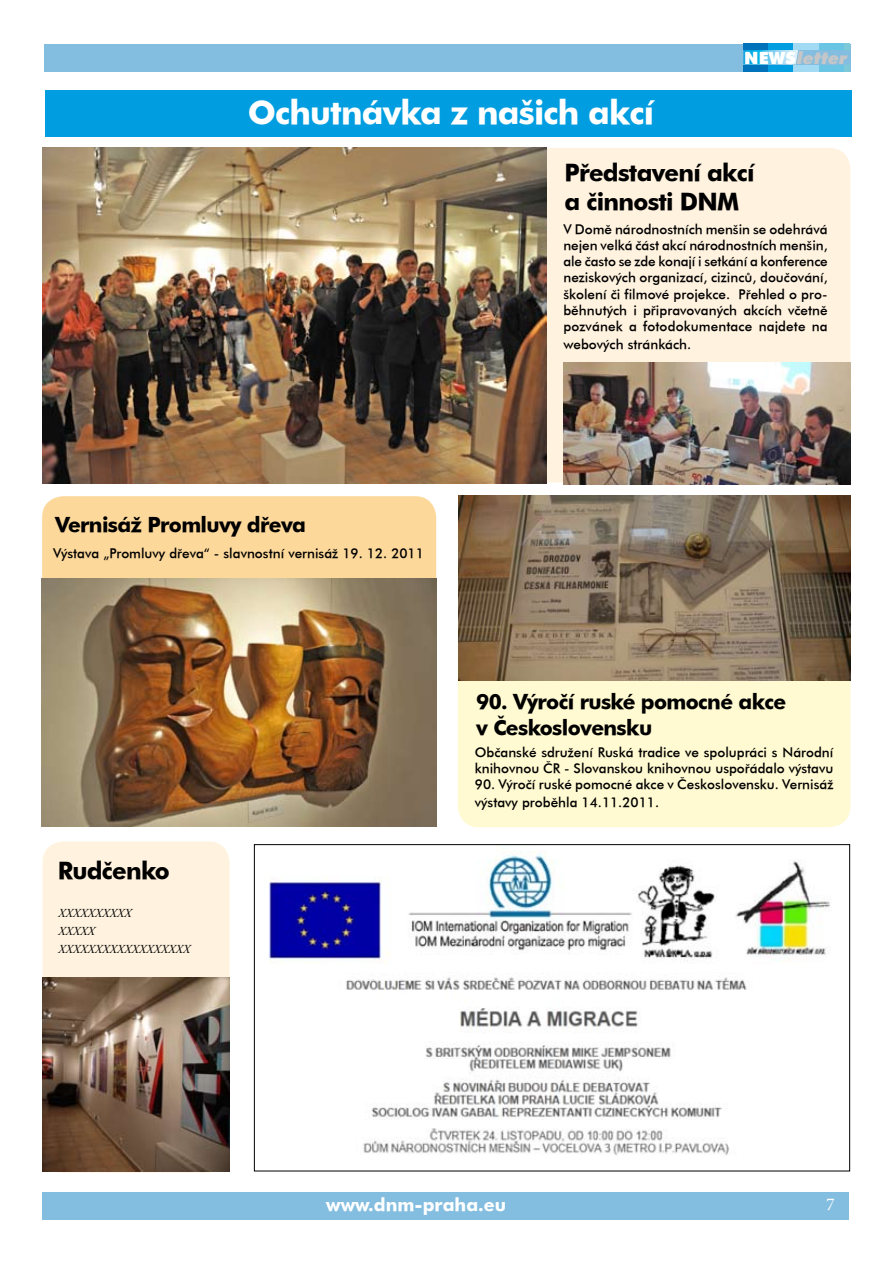
<style>
.page{position:relative;width:893px;height:1263px;background:#fff}
.page>*{position:absolute;margin:0;border:0;box-sizing:border-box;transform-origin:0 0}
.t1{font:33px "Futura Md AT Bold";letter-spacing:-.025em;color:#fff}
.t2{font:24px/28.8px "Futura Md AT Bold";letter-spacing:-.03em;color:#000}
.t3{font:21px/25.2px "Futura Md AT Bold";letter-spacing:-.03em;color:#000}
.t4{font:18px "Futura Md AT Bold";color:#fff}
.t5{font:18px "Minion Pro";color:#fff}
.t6{font:italic 17.1px "Futura X Blk AT";color:#c5c6c8}
.t7{font:13.5px/16.2px "Futura Md AT";color:#000}
.t8{font:italic 12px/18px "Times New Roman";color:#000}
.s1{font-style:normal;color:#fff}
</style>
<div class="page">
<div style="left:43px;top:1192px;width:806px;height:28px;background:#83bddf"></div>
<div style="left:44px;top:44px;width:806px;height:28px;background:#83bddf"></div>
<svg style="left:743px;top:50px;width:55px;height:14px"></svg>
<div style="left:743px;top:43px;width:107px;height:7px;background:#009ee0"></div>
<div style="left:743px;top:65px;width:107px;height:6px;background:#009ee0"></div>
<div style="left:743px;top:43px;width:25px;height:6px;background:#0072ba"></div>
<div style="left:794px;top:43px;width:25px;height:6px;background:#a2daf4"></div>
<div style="left:819px;top:43px;width:25px;height:6px;background:#6ac4e4"></div>
<svg style="left:844px;top:43px;width:6px;height:6px"></svg>
<div style="left:743px;top:65px;width:25px;height:6px;background:#0072ba"></div>
<div style="left:794px;top:65px;width:25px;height:6px;background:#a2daf4"></div>
<div style="left:819px;top:65px;width:25px;height:6px;background:#6ac4e4"></div>
<svg style="left:844px;top:65px;width:6px;height:6px"></svg>
<div style="left:45px;top:90px;width:807px;height:47px;background:#009ee0"></div>
<div style="left:458px;top:499px;width:392px;height:328px;background:#fffad1;border-radius:21px"></div>
<div style="left:42px;top:496px;width:394px;height:326px;background:#fdd89b;border-radius:21px"></div>
<img style="left:458px;top:495px;width:392px;height:185px">
<div style="left:43px;top:148px;width:807px;height:334px;background:#fff3df;border-radius:21px"></div>
<img style="left:564px;top:363px;width:286px;height:122px">
<img style="left:43px;top:148px;width:503px;height:335px">
<img style="left:42px;top:579px;width:394px;height:247px">
<div style="left:43px;top:841px;width:187px;height:332px;background:#fff3df;border-radius:21px"></div>
<img style="left:43px;top:977px;width:187px;height:195px">
<img style="left:269px;top:852px;width:562px;height:303px">
<h1 class="t1" style="left:248px;top:93px;width:408px">Ochutnávka z našich akcí</h1>
<p class="t6" style="left:744px;top:48px;width:104px"><span class="s1">NEWS</span>letter</p>
<h2 class="t2" style="left:564px;top:159px;width:192px">Představení akcí a činnosti DNM</h2>
<p class="t7" style="left:563px;top:221px;width:266px;text-align:justify">V Domě národnostních menšin se odehrává nejen velká část akcí národnostních menšin, ale často se zde konají i setkání a konference neziskových organizací, cizinců, doučování, školení či filmové projekce. Přehled o pro&shy;běhnutých i připravovaných akcích včetně pozvánek a fotodokumentace najdete na</p>
<p class="t7" style="left:563px;top:336px;width:129px">webových stránkách.</p>
<h3 class="t3" style="left:55px;top:512px;width:252px">Vernisáž Promluvy dřeva</h3>
<p class="t7" style="left:53px;top:545px;width:372px">Výstava „Promluvy dřeva“ - slavnostní vernisáž 19. 12. 2011</p>
<h2 class="t2" style="left:58px;top:856px;width:114px">Rudčenko</h2>
<p class="t8" style="left:58px;top:904px;width:133px">XXXXXXXXXX<br>XXXXX<br>XXXXXXXXXXXXXXXXXX</p>
<h3 class="t3" style="left:476px;top:689px;width:312px">90. Výročí ruské pomocné akce v Československu</h3>
<p class="t7" style="left:475px;top:744px;width:360px">Občanské sdružení Ruská tradice ve spolupráci s Národní knihovnou ČR - Slovanskou knihovnou uspořádalo výstavu</p>
<p class="t7" style="left:475px;top:775px;width:360px;line-height:18px">90. Výročí ruské pomocné akce v Československu. Vernisáž výstavy proběhla 14.11.2011.</p>
<h3 class="t4" style="left:326px;top:1193px;width:181px">www.dnm-praha.eu</h3>
<h3 class="t5" style="left:826px;top:1192px;width:10px">7</h3>
</div>
